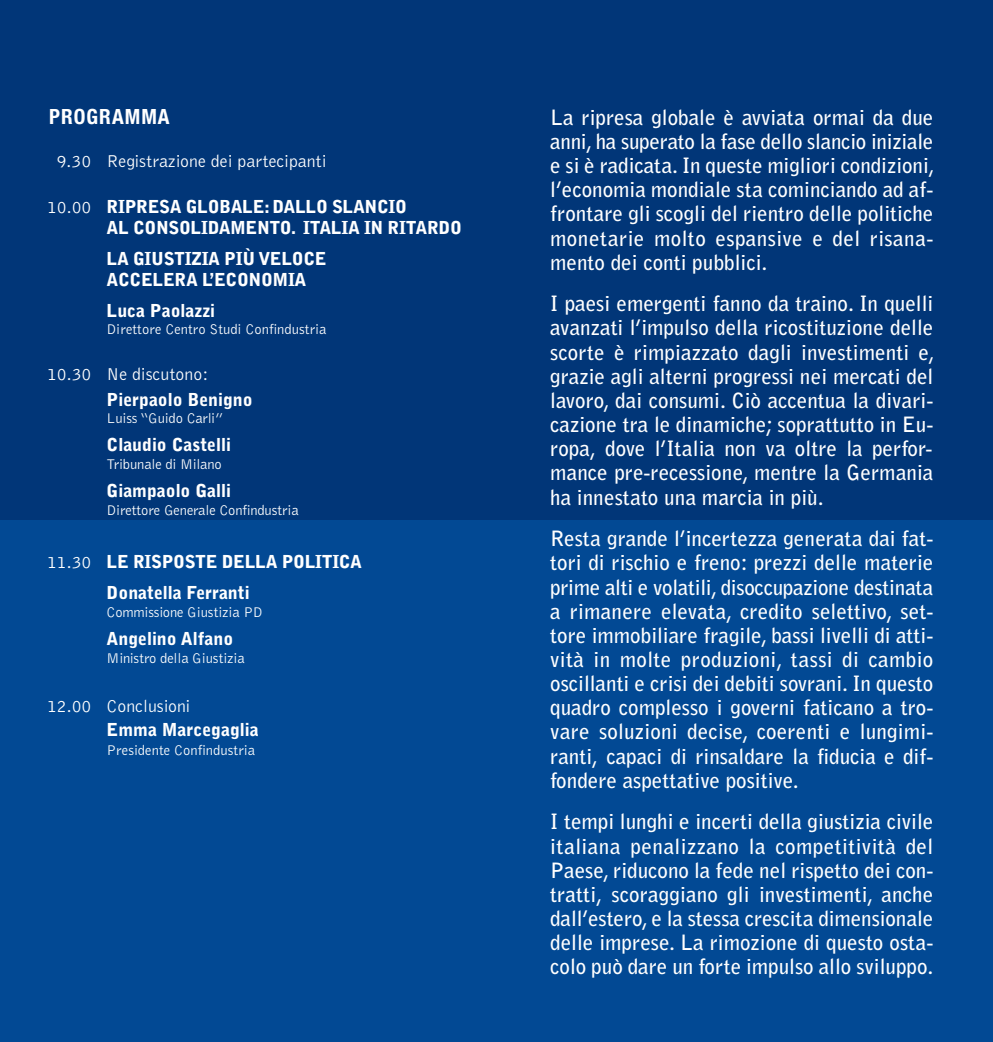
<style>
.page{position:relative;width:993px;height:1042px;background:#fff}
.page>*{position:absolute;margin:0;border:0;box-sizing:border-box;transform-origin:0 0}
.t1{font:700 21px/24.2px "Bell Gothic";color:#fff;text-align:justify}
.t2{font:700 condensed 21px "Helvetica Neue";letter-spacing:.05em;color:#fff}
.t3{font:900 17.85px/21px "Bell Gothic";letter-spacing:-.02em;color:#fff}
.t4{font:900 17.85px "Bell Gothic";color:#fff}
.t5{font:300 17.85px "Bell Gothic";color:#fff}
.t6{font:300 14.53px "Bell Gothic";letter-spacing:-.01em;color:#fff}
.s1{font-weight:300}
</style>
<div class="page">
<div style="left:0;top:503px;width:992px;height:539px;background:#024994"></div>
<div style="left:0;top:0;width:992px;height:520px;background:#013678"></div>
<p class="t2" style="left:49px;top:109px;width:122px">PROGRAMMA</p>
<p class="t1" style="left:550px;top:107px;width:386px">La ripresa globale è avviata ormai da due anni, ha superato la fase dello slancio iniziale e si è radicata. In queste migliori condizioni, l’economia mondiale sta cominciando ad af&shy;frontare gli scogli del rientro delle politiche monetarie molto espansive e del risana&shy;mento dei conti pubblici.</p>
<p class="t1" style="left:550px;top:293px;width:386px">I paesi emergenti fanno da traino. In quelli avanzati l’impulso della ricostituzione delle scorte è rimpiazzato dagli investimenti e, grazie agli alterni progressi nei mercati del lavoro, dai consumi. Ciò accentua la divari&shy;cazione tra le dinamiche; soprattutto in Eu&shy;ropa, dove l’Italia non va oltre la perfor&shy;mance pre-recessione, mentre la Germania ha innestato una marcia in più.</p>
<p class="t1" style="left:550px;top:528px;width:384px">Resta grande l’incertezza generata dai fat&shy;tori di rischio e freno: prezzi delle materie prime alti e volatili, disoccupazione destinata a rimanere elevata, credito selettivo, set&shy;tore immobiliare fragile, bassi livelli di atti&shy;vità in molte produzioni, tassi di cambio oscillanti e crisi dei debiti sovrani. In questo quadro complesso i governi faticano a tro&shy;vare soluzioni decise, coerenti e lungimi&shy;ranti, capaci di rinsaldare la fiducia e dif&shy;fondere aspettative positive.</p>
<p class="t1" style="left:550px;top:811px;width:384px">I tempi lunghi e incerti della giustizia civile italiana penalizzano la competitività del Paese, riducono la fede nel rispetto dei con&shy;tratti, scoraggiano gli investimenti, anche dall’estero, e la stessa crescita dimensionale delle imprese. La rimozione di questo osta&shy;colo può dare un forte impulso allo sviluppo.</p>
<p class="t5" style="left:57px;top:155px;width:271px">9.30 Registrazione dei partecipanti</p>
<p class="t3" style="left:107px;top:197px;width:356px;text-indent:-60px"><span class="s1">10.00</span> RIPRESA GLOBALE:DALLO SLANCIO<br>AL CONSOLIDAMENTO. ITALIA IN RITARDO</p>
<p class="t3" style="left:107px;top:249px;width:221px">LA GIUSTIZIA PIÙ VELOCE<br>ACCELERA L’ECONOMIA</p>
<p class="t4" style="left:107px;top:303px;width:110px">Luca Paolazzi</p>
<p class="t6" style="left:107px;top:324px;width:221px">Direttore Centro Studi Confindustria</p>
<p class="t5" style="left:47px;top:367px;width:163px">10.30 Ne discutono:</p>
<p class="t4" style="left:107px;top:392px;width:147px">Pierpaolo Benigno</p>
<p class="t6" style="left:107px;top:413px;width:118px">Luiss “Guido Carli”</p>
<p class="t4" style="left:107px;top:438px;width:126px">Claudio Castelli</p>
<p class="t6" style="left:107px;top:459px;width:117px">Tribunale di Milano</p>
<p class="t4" style="left:107px;top:484px;width:126px">Giampaolo Galli</p>
<p class="t6" style="left:107px;top:505px;width:193px">Direttore Generale Confindustria</p>
<p class="t3" style="left:107px;top:548px;width:257px;line-height:31px;text-indent:-60px"><span class="s1">11.30</span> LE RISPOSTE DELLA POLITICA<br>Donatella Ferranti</p>
<p class="t6" style="left:107px;top:606px;width:157px">Commissione Giustizia PD</p>
<p class="t4" style="left:107px;top:632px;width:128px">Angelino Alfano</p>
<p class="t6" style="left:107px;top:652px;width:140px">Ministro della Giustizia</p>
<p class="t5" style="left:47px;top:699px;width:145px">12.00 Conclusioni</p>
<p class="t4" style="left:107px;top:722px;width:153px">Emma Marcegaglia</p>
<p class="t6" style="left:107px;top:745px;width:150px">Presidente Confindustria</p>
</div>
